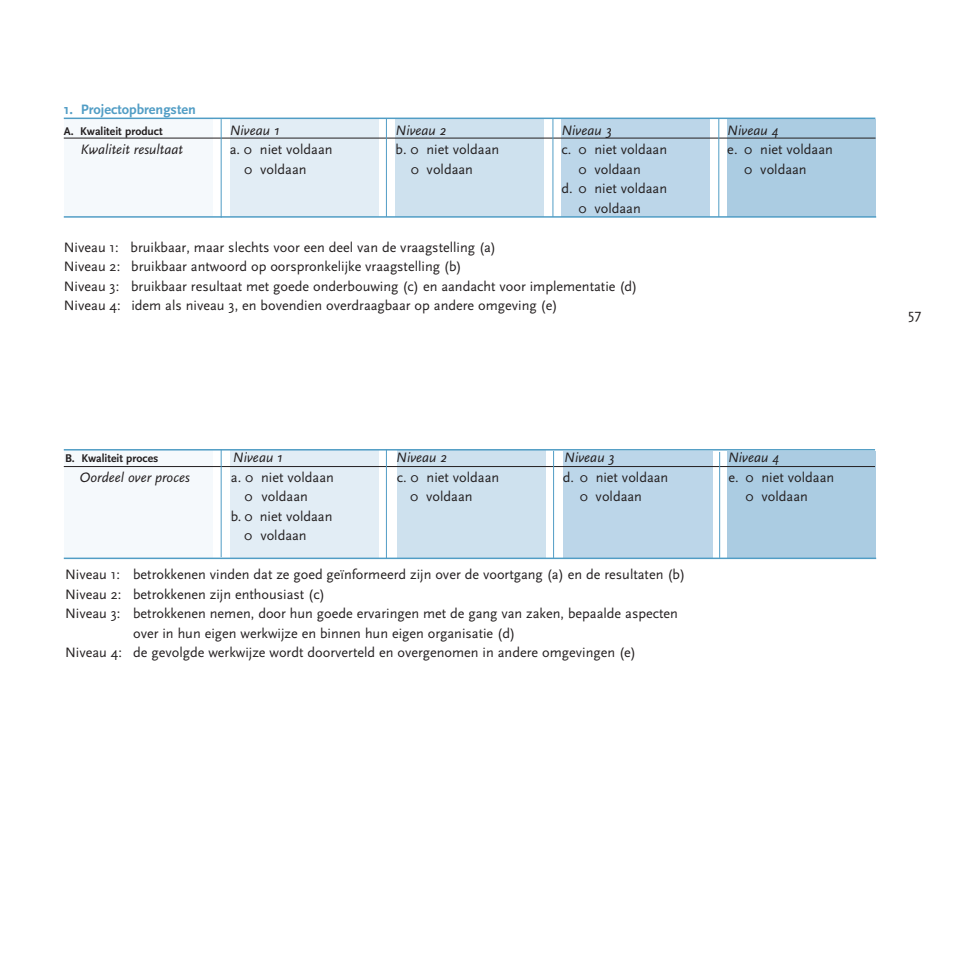
<style>
.page{position:relative;width:957px;height:957px;background:#fff}
.page>*{position:absolute;margin:0;border:0;box-sizing:border-box;transform-origin:0 0}
.t1{font:15px "Scala Sans OT";color:#231f20}
.t2{font:14.25px/19.5px "Scala Sans OT";color:#231f20}
.t3{font:italic 14.25px "Scala Sans OT";color:#231f20}
.t4{font:700 14.25px "Scala Sans OT";color:#519dc5}
.t5{font:700 11.7px "Scala Sans OT";color:#231f20}
</style>
<div class="page">
<div style="left:397px;top:451px;width:149px;height:107px;background:#cee1ee"></div>
<div style="left:231px;top:451px;width:148px;height:107px;background:#e2edf5"></div>
<div style="left:563px;top:451px;width:149px;height:108px;background:#bcd6e9"></div>
<div style="left:727px;top:451px;width:149px;height:108px;background:#abcce2"></div>
<div style="left:64px;top:119px;width:149px;height:98px;background:#f5f9fc"></div>
<div style="left:230px;top:119px;width:148px;height:98px;background:#e2edf5"></div>
<div style="left:395px;top:119px;width:149px;height:98px;background:#cee1ee"></div>
<div style="left:561px;top:119px;width:149px;height:98px;background:#bcd6e9"></div>
<div style="left:727px;top:119px;width:149px;height:98px;background:#abcce2"></div>
<div style="left:64px;top:451px;width:149px;height:107px;background:#f5f9fc"></div>
<hr style="left:64px;top:138px;width:811px;height:1px;background:#231f20">
<hr style="left:64px;top:216px;width:812px;height:2px;background:#519dc5">
<hr style="left:64px;top:118px;width:811px;height:1px;background:#519dc5">
<hr style="left:221px;top:119px;width:1px;height:99px;background:#519dc5">
<hr style="left:386px;top:118px;width:1px;height:99px;background:#519dc5">
<hr style="left:552px;top:118px;width:1px;height:99px;background:#519dc5">
<hr style="left:718px;top:118px;width:1px;height:99px;background:#519dc5">
<hr style="left:64px;top:466px;width:811px;height:1px;background:#231f20">
<hr style="left:221px;top:449px;width:1px;height:108px;background:#519dc5">
<hr style="left:386px;top:449px;width:1px;height:109px;background:#519dc5">
<hr style="left:553px;top:451px;width:1px;height:107px;background:#519dc5">
<hr style="left:719px;top:452px;width:1px;height:106px;background:#519dc5">
<hr style="left:64px;top:449px;width:811px;height:1px;background:#519dc5">
<hr style="left:64px;top:557px;width:812px;height:2px;background:#519dc5">
<p class="t4" style="left:64px;top:100px;width:134px">1. Projectopbrengsten</p>
<p class="t5" style="left:64px;top:124px;width:100px">A. Kwaliteit product</p>
<p class="t3" style="left:230px;top:121px;width:51px">Niveau 1</p>
<p class="t3" style="left:395px;top:121px;width:52px">Niveau 2</p>
<p class="t3" style="left:561px;top:121px;width:52px">Niveau 3</p>
<p class="t3" style="left:727px;top:121px;width:52px">Niveau 4</p>
<p class="t3" style="left:81px;top:141px;width:104px">Kwaliteit resultaat</p>
<p class="t2" style="left:230px;top:140px;width:104px">a. 0 niet voldaan</p>
<p class="t2" style="left:395px;top:140px;width:105px">b. 0 niet voldaan</p>
<p class="t2" style="left:561px;top:140px;width:107px">c. 0 niet voldaan</p>
<p class="t2" style="left:727px;top:140px;width:107px">e. 0 niet voldaan</p>
<p class="t2" style="left:244px;top:159px;width:64px">0 voldaan</p>
<p class="t2" style="left:411px;top:159px;width:64px">0 voldaan</p>
<p class="t2" style="left:578px;top:159px;width:64px">0 voldaan</p>
<p class="t2" style="left:744px;top:159px;width:64px">0 voldaan</p>
<p class="t2" style="left:578px;top:179px;width:90px;text-indent:-17px">d. 0 niet voldaan<br>0 voldaan</p>
<p class="t2" style="left:64px;top:237px;width:575px">Niveau 1: bruikbaar, maar slechts voor een deel van de vraagstelling (a)<br>Niveau 2: bruikbaar antwoord op oorspronkelijke vraagstelling (b)<br>Niveau 3: bruikbaar resultaat met goede onderbouwing (c) en aandacht voor implementatie (d)<br>Niveau 4: idem als niveau 3, en bovendien overdraagbaar op andere omgeving (e)</p>
<p class="t5" style="left:65px;top:451px;width:95px">B. Kwaliteit proces</p>
<p class="t3" style="left:233px;top:449px;width:51px">Niveau 1</p>
<p class="t3" style="left:396px;top:449px;width:52px">Niveau 2</p>
<p class="t3" style="left:564px;top:449px;width:52px">Niveau 3</p>
<p class="t3" style="left:728px;top:449px;width:52px">Niveau 4</p>
<p class="t3" style="left:80px;top:469px;width:112px">Oordeel over proces</p>
<p class="t2" style="left:231px;top:467px;width:104px">a. 0 niet voldaan</p>
<p class="t2" style="left:397px;top:467px;width:104px">c. 0 niet voldaan</p>
<p class="t2" style="left:563px;top:467px;width:107px">d. 0 niet voldaan</p>
<p class="t2" style="left:728px;top:467px;width:107px">e. 0 niet voldaan</p>
<p class="t2" style="left:245px;top:487px;width:65px">0 voldaan</p>
<p class="t2" style="left:410px;top:487px;width:64px">0 voldaan</p>
<p class="t2" style="left:580px;top:487px;width:64px">0 voldaan</p>
<p class="t2" style="left:745px;top:487px;width:64px">0 voldaan</p>
<p class="t2" style="left:244px;top:506px;width:90px;text-indent:-13px">b. 0 niet voldaan<br>0 voldaan</p>
<p class="t2" style="left:65px;top:565px;width:622px">Niveau 1: betrokkenen vinden dat ze goed geïnformeerd zijn over de voortgang (a) en de resultaten (b)</p>
<p class="t2" style="left:65px;top:584px;width:261px">Niveau 2: betrokkenen zijn enthousiast (c)</p>
<p class="t2" style="left:65px;top:604px;width:614px">Niveau 3: betrokkenen nemen, door hun goede ervaringen met de gang van zaken, bepaalde aspecten</p>
<p class="t2" style="left:133px;top:623px;width:384px">over in hun eigen werkwijze en binnen hun eigen organisatie (d)</p>
<p class="t2" style="left:65px;top:643px;width:572px">Niveau 4: de gevolgde werkwijze wordt doorverteld en overgenomen in andere omgevingen (e)</p>
<p class="t1" style="left:908px;top:305px;width:15px">57</p>
</div>
